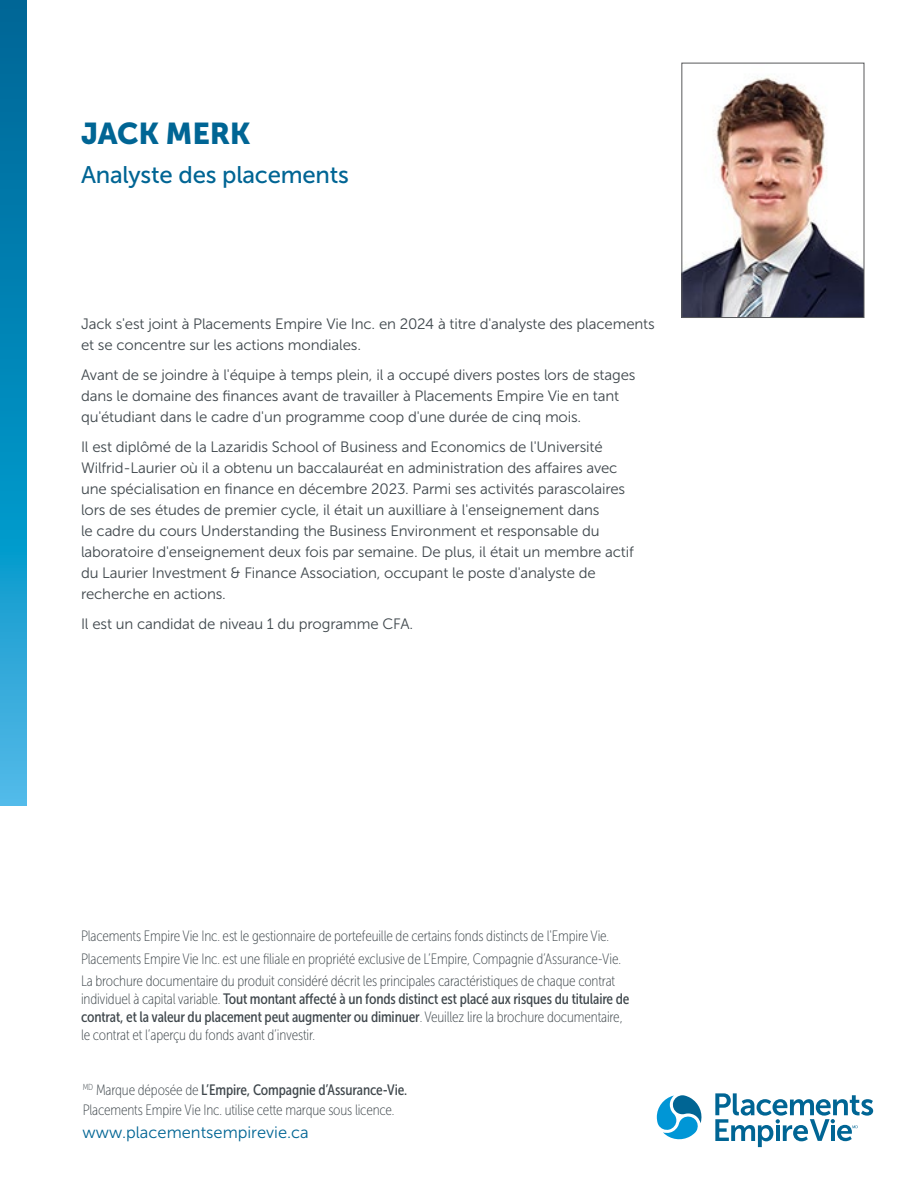
<style>
.page{position:relative;width:918px;height:1188px;background:#fff}
.page>*{position:absolute;margin:0;border:0;box-sizing:border-box;transform-origin:0 0}
.Name_20_24{font:30px "Museo Sans 900";letter-spacing:-.01em;color:#006594}
.Title_16_20{font:24px "Museo Sans 500";letter-spacing:-.01em;color:#006594}
.t1{font:16.5px "Museo Sans 300";color:#006594}
.EL_body_text_10_14_pt{font:15px/21px "Museo Sans 300";letter-spacing:-.01em;color:#3f474c}
.EL_Footnote_Legal{font:15px/18px "Museo Sans Cond 100";letter-spacing:-.01em;color:#3f474c}
.t2{font:15px "Museo Sans Cond 500";letter-spacing:-.01em;color:#3f474c}
.s1{font-family:"Museo Sans Cond 500"}
.s2{font-family:"Museo Sans Cond 100"}
</style>
<div class="page">
<svg style="left:0;top:0;width:27px;height:805px;background:#0f8dbe"></svg>
<svg style="left:657px;top:1095px;width:45px;height:45px"></svg>
<svg style="left:715px;top:1093px;width:158px;height:54px"></svg>
<img style="left:684px;top:77px;width:178px;height:239px">
<div style="left:682px;top:63px;width:182px;height:255px;border:1px solid #58595b"></div>
<h1 class="Name_20_24" style="left:81px;top:116px;width:171px">JACK MERK</h1>
<h2 class="Title_16_20" style="left:81px;top:162px;width:269px">Analyste des placements</h2>
<p class="EL_body_text_10_14_pt" style="left:81px;top:313px;width:575px">Jack s'est joint à Placements Empire Vie Inc. en 2024 à titre d'analyste des placements et se concentre sur les actions mondiales.</p>
<p class="EL_body_text_10_14_pt" style="left:81px;top:364px;width:556px">Avant de se joindre à l'équipe à temps plein, il a occupé divers postes lors de stages dans le domaine des finances avant de travailler à Placements Empire Vie en tant qu'étudiant dans le cadre d'un programme coop d'une durée de cinq mois.</p>
<p class="EL_body_text_10_14_pt" style="left:81px;top:436px;width:554px">Il est diplômé de la Lazaridis School of Business and Economics de l'Université Wilfrid-Laurier où il a obtenu un baccalauréat en administration des affaires avec une spécialisation en finance en décembre 2023. Parmi ses activités parascolaires lors de ses études de premier cycle, il était un auxilliare à l'enseignement dans<br>le cadre du cours Understanding the Business Environment et responsable du laboratoire d'enseignement deux fois par semaine. De plus, il était un membre actif du Laurier Investment &amp; Finance Association, occupant le poste d'analyste de recherche en actions.</p>
<p class="EL_body_text_10_14_pt" style="left:81px;top:613px;width:334px">Il est un candidat de niveau 1 du programme CFA.</p>
<p class="EL_Footnote_Legal" style="left:81px;top:927px;width:530px">Placements Empire Vie Inc. est le gestionnaire de portefeuille de certains fonds distincts de l'Empire Vie.</p>
<p class="EL_Footnote_Legal" style="left:81px;top:950px;width:542px">Placements Empire Vie Inc. est une filiale en propriété exclusive de L’Empire, Compagnie d’Assurance-Vie.</p>
<p class="EL_Footnote_Legal" style="left:81px;top:972px;width:550px">La brochure documentaire du produit considéré décrit les principales caractéristiques de chaque contrat individuel à capital variable. <span class="s1">Tout montant affecté à un fonds distinct est placé aux risques du titulaire de contrat, et la valeur du placement peut augmenter ou diminuer</span>. Veuillez lire la brochure documentaire, le contrat et l’aperçu du fonds avant d’investir.</p>
<p class="t2" style="left:83px;top:1082px;width:326px"><sup>MD</sup> <span class="s2">Marque déposée de</span> L’Empire, Compagnie d’Assurance-Vie.</p>
<p class="EL_Footnote_Legal" style="left:83px;top:1101px;width:313px">Placements Empire Vie Inc. utilise cette marque sous licence.</p>
<p class="t1" style="left:83px;top:1123px;width:228px">www.placementsempirevie.ca</p>
</div>
